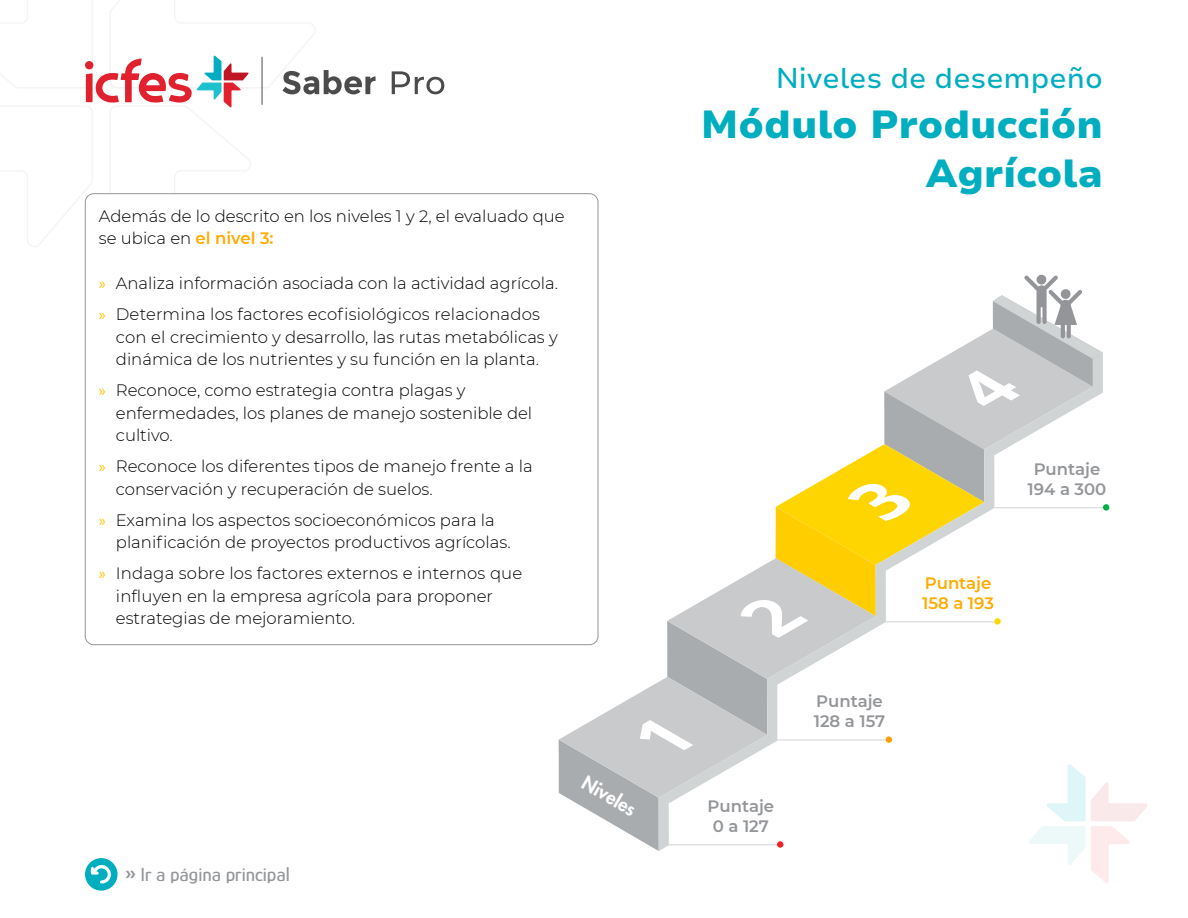
<style>
.page{position:relative;width:1188px;height:918px;background:#fff}
.page>*{position:absolute;margin:0;border:0;box-sizing:border-box;transform-origin:0 0}
.t1{font:900 39px/49.5px "Nunito Sans 7 pt";color:#00aec0;text-align:right}
.t2{font:500 28.5px "Nunito Sans 7 pt";color:#00aec0}
.t3{font:500 19.5px "Glory";color:#939599}
.t4{font:800 18.6px "Futura Std";color:#fff}
.Descriptores{font:300 16.5px/22.5px "Montserrat";color:#000}
.t5{font:600 16.5px/19.8px "Montserrat";color:#939599;text-align:center}
.t6{font:600 16.5px/19.8px "Montserrat";color:#feac00}
.s1{font-weight:600;color:#feac00}
.s2{font-family:"Myriad Pro";font-weight:400;color:#ffc500}
.s3{font-weight:700}
</style>
<div class="page">
<div style="left:85px;top:858px;width:33px;height:33px;background:#00aec0;border-radius:50%"></div>
<svg style="left:90px;top:865px;width:24px;height:20px"></svg>
<svg style="left:392px;top:71px;width:52px;height:23px"></svg>
<svg style="left:0;top:0;width:376px;height:312px"></svg>
<svg style="left:559px;top:275px;width:589px;height:608px"></svg>
<div style="left:85px;top:194px;width:513px;height:451px;background:#fff;border-radius:9px"></div>
<p class="Descriptores" style="left:99px;top:204px;width:467px">Además de lo descrito en los niveles 1 y 2, el evaluado que se ubica en <span class="s1">el nivel 3:</span></p>
<p class="Descriptores" style="left:99px;top:272px;width:461px"><span class="s2">»</span> Analiza información asociada con la actividad agrícola.</p>
<p class="Descriptores" style="left:116px;top:303px;width:443px;text-indent:-17px"><span class="s2">»</span> Determina los factores ecofisiológicos relacionados con el crecimiento y desarrollo, las rutas metabólicas y dinámica de los nutrientes y su función en la planta.</p>
<p class="Descriptores" style="left:116px;top:379px;width:418px;text-indent:-17px"><span class="s2">»</span> Reconoce, como estrategia contra plagas y enfermedades, los planes de manejo sostenible del cultivo.</p>
<p class="Descriptores" style="left:116px;top:455px;width:418px;text-indent:-17px"><span class="s2">»</span> Reconoce los diferentes tipos de manejo frente a la conservación y recuperación de suelos.</p>
<p class="Descriptores" style="left:116px;top:508px;width:396px;text-indent:-17px"><span class="s2">»</span> Examina los aspectos socioeconómicos para la planificación de proyectos productivos agrícolas.</p>
<p class="Descriptores" style="left:116px;top:562px;width:408px;text-indent:-17px"><span class="s2">»</span> Indaga sobre los factores externos e internos que influyen en la empresa agrícola para proponer estrategias de mejoramiento.</p>
<p class="t3" style="left:125px;top:862px;width:167px"><span class="s3">»</span> Ir a página principal</p>
<p class="t4" style="left:590px;top:771px;width:60px;rotate:30deg">Niveles</p>
<h2 class="t2" style="left:776px;top:58px;width:329px">Niveles de desempeño</h2>
<h1 class="t1" style="left:701px;top:98px;width:404px">Módulo Producción<br>Agrícola</h1>
<p class="t5" style="left:708px;top:796px;width:68px">Puntaje<br>0 a 127</p>
<p class="t5" style="left:814px;top:691px;width:73px;text-align:left">Puntaje<br>128 a 157</p>
<p class="t6" style="left:922px;top:573px;width:73px">Puntaje<br>158 a 193</p>
<p class="t5" style="left:1028px;top:459px;width:80px">Puntaje<br>194 a 300</p>
</div>
